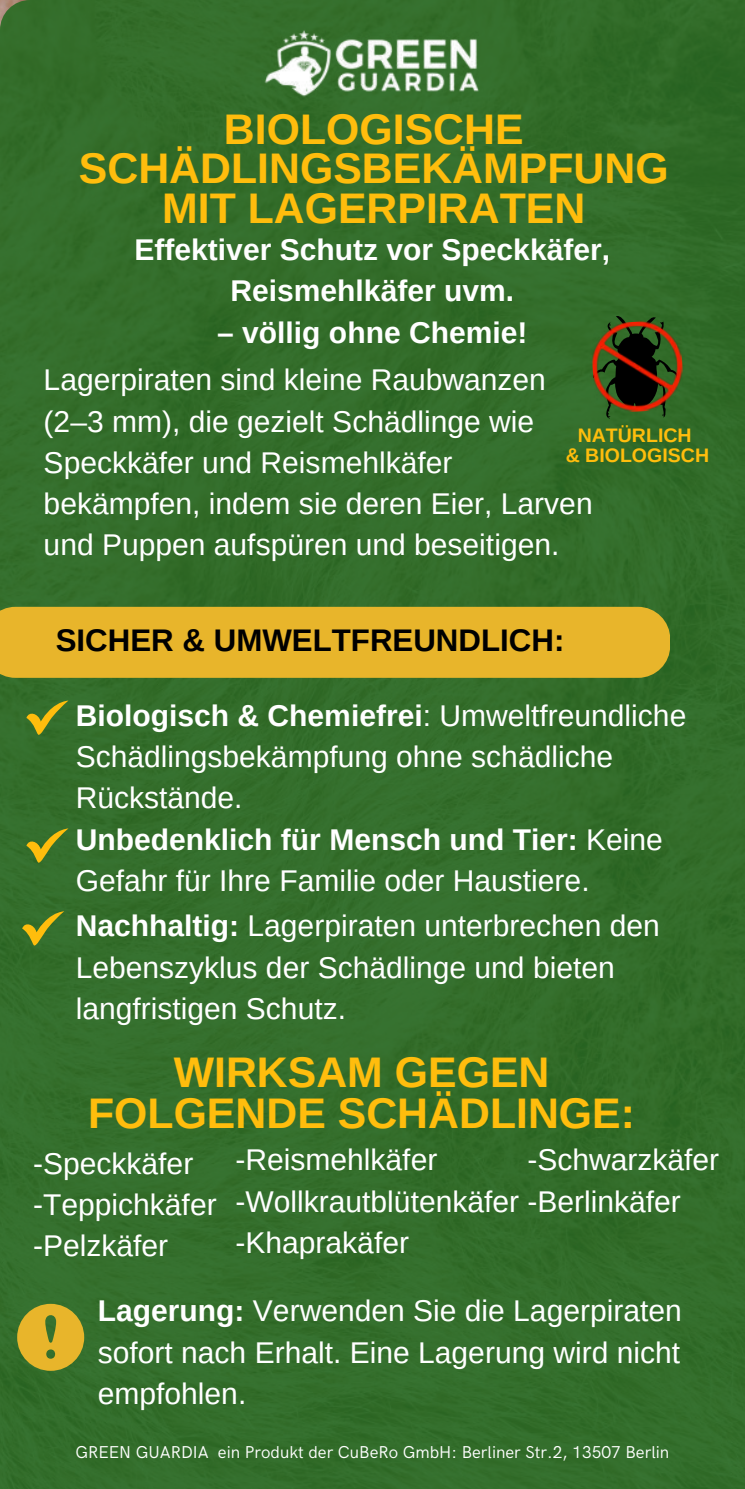
<style>
.page{position:relative;width:745px;height:1489px;background:#fff}
.page>*{position:absolute;margin:0;border:0;box-sizing:border-box;transform-origin:0 0}
.t1{font:700 42.75px/39.5px "Arimo";color:#ffbd0d;text-align:center}
.t2{font:700 31.25px "Arimo";color:#000}
.t3{font:30px/41.2px "Arimo";color:#fff}
.t4{font:700 30px/41.2px "Arimo";color:#fff;text-align:center}
.t5{font:700 19.5px/19.5px "Arimo";color:#ffbd0d;text-align:center}
.t6{font:17.25px "HK Grotesk";color:#fff}
.s1{font-weight:700}
</style>
<div class="page">
<div style="left:0;top:0;width:744px;height:1489px;background:#346e2b"></div>
<img style="left:250px;top:0;width:244px;height:165px">
<svg style="left:593px;top:315px;width:88px;height:104px"></svg>
<img style="left:590px;top:319px;width:94px;height:95px">
<svg style="left:26px;top:700px;width:42px;height:35px"></svg>
<div style="left:0;top:607px;width:670px;height:71px;background:#e8b52b"></div>
<svg style="left:26px;top:828px;width:42px;height:35px"></svg>
<svg style="left:22px;top:911px;width:42px;height:35px"></svg>
<svg style="left:17px;top:1304px;width:67px;height:67px"></svg>
<h1 class="t1" style="left:79px;top:110px;width:591px">BIOLOGISCHE<br>SCHÄDLINGSBEKÄMPFUNG<br>MIT LAGERPIRATEN</h1>
<p class="t4" style="left:134px;top:230px;width:477px">Effektiver Schutz vor Speckkäfer,<br>Reismehlkäfer uvm.</p>
<p class="t4" style="left:217px;top:312px;width:312px">– völlig ohne Chemie!</p>
<p class="t3" style="left:44px;top:360px;width:550px">Lagerpiraten sind kleine Raubwanzen (2–3 mm), die gezielt Schädlinge wie Speckkäfer und Reismehlkäfer bekämpfen, indem sie deren Eier, Larven und Puppen aufspüren und beseitigen.</p>
<p class="t5" style="left:565px;top:426px;width:145px">NATÜRLICH<br>&amp; BIOLOGISCH</p>
<p class="t2" style="left:56px;top:619px;width:510px">SICHER &amp; UMWELTFREUNDLICH:</p>
<p class="t3" style="left:76px;top:695px;width:612px"><span class="s1">Biologisch &amp; Chemiefrei</span>: Umweltfreundliche Schädlingsbekämpfung ohne schädliche Rückstände.<br><span class="s1">Unbedenklich für Mensch und Tier:</span> Keine Gefahr für Ihre Familie oder Haustiere.</p>
<p class="t3" style="left:76px;top:905px;width:585px"><span class="s1">Nachhaltig:</span> Lagerpiraten unterbrechen den<br>Lebenszyklus der Schädlinge und bieten langfristigen Schutz.</p>
<h1 class="t1" style="left:88px;top:1052px;width:548px;line-height:41.2px">WIRKSAM GEGEN<br>FOLGENDE SCHÄDLINGE:</h1>
<p class="t3" style="left:33px;top:1143px;width:185px">-Speckkäfer -Teppichkäfer -Pelzkäfer</p>
<p class="t3" style="left:235px;top:1139px;width:447px">-Reismehlkäfer -Wollkrautblütenkäfer -Berlinkäfer -Khaprakäfer</p>
<p class="t3" style="left:527px;top:1139px;width:193px">-Schwarzkäfer</p>
<p class="t3" style="left:98px;top:1290px;width:585px;text-align:justify"><span class="s1">Lagerung:</span> Verwenden Sie die Lagerpiraten sofort nach Erhalt. Eine Lagerung wird nicht empfohlen.</p>
<p class="t6" style="left:75px;top:1439px;width:595px">GREEN GUARDIA ein Produkt der CuBeRo GmbH: Berliner Str.2, 13507 Berlin</p>
</div>
